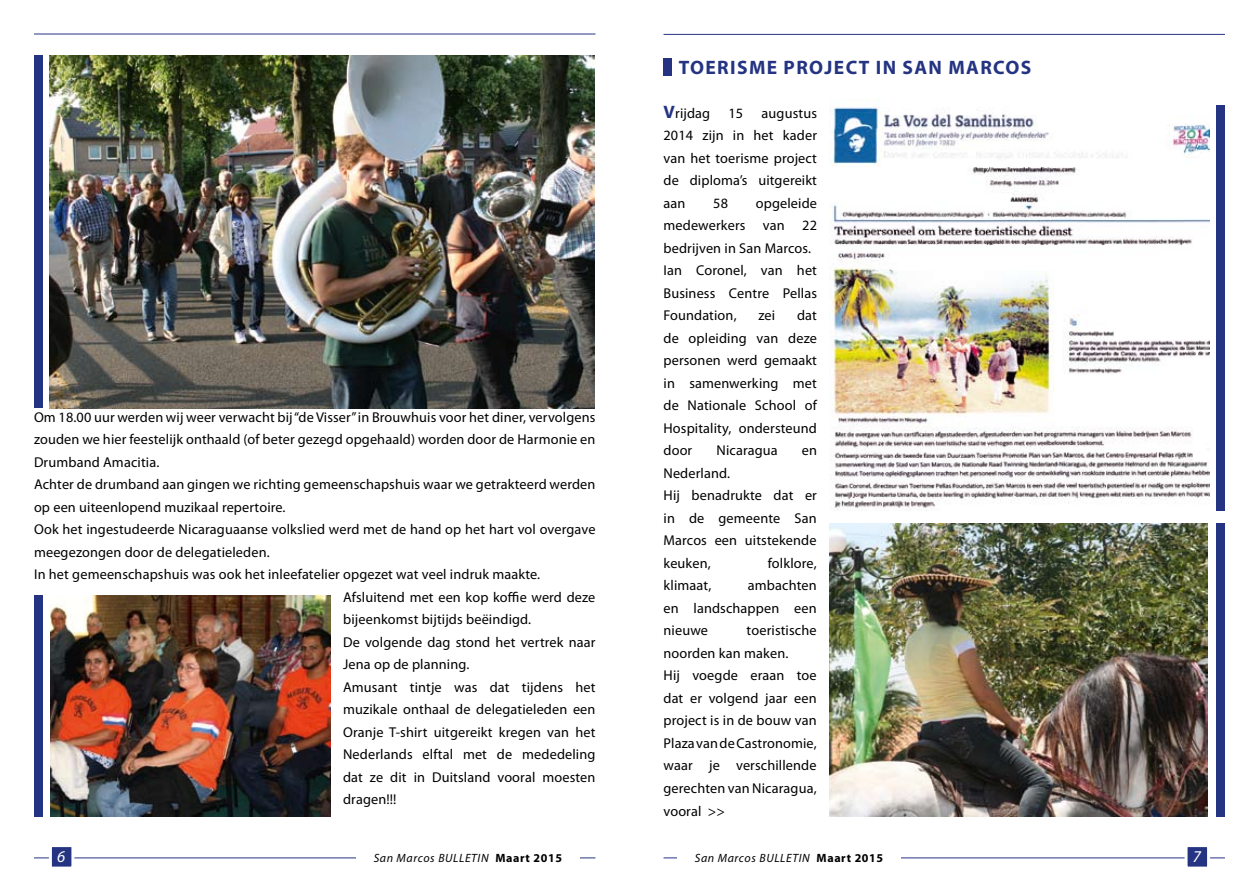
<style>
.page{position:relative;width:1259px;height:893px;background:#fff}
.page>*{position:absolute;margin:0;border:0;box-sizing:border-box;transform-origin:0 0}
.t1{font:700 19.5px "Myriad Pro";letter-spacing:.07em;color:#253482}
.t2{font:italic 16.5px "Myriad Pro";color:#fff}
.t3{font:14.25px/22.5px "Myriad Pro";letter-spacing:.01em;color:#000;text-align:justify}
.t4{font:italic 12px "Myriad Pro";letter-spacing:.05em;color:#000}
.s1{font-weight:700;font-size:18px;color:#253482}
.s2{font-weight:700;font-style:normal}
</style>
<div class="page">
<hr style="left:34px;top:857px;width:561px;height:1px;background:#253482">
<div style="left:356px;top:853px;width:223px;height:20px;background:#fff"></div>
<div style="left:49px;top:844px;width:25px;height:26px;background:#253482;border:3px solid #fff"></div>
<hr style="left:34px;top:34px;width:561px;height:1px;background:#253482">
<hr style="left:663px;top:857px;width:562px;height:1px;background:#253482">
<hr style="left:663px;top:34px;width:562px;height:1px;background:#253482">
<div style="left:1184px;top:844px;width:26px;height:26px;background:#253482;border:3px solid #fff"></div>
<div style="left:677px;top:853px;width:223px;height:20px;background:#fff"></div>
<div style="left:663px;top:59px;width:9px;height:17px;background:#253482"></div>
<img style="left:829px;top:107px;width:380px;height:403px">
<div style="left:1216px;top:105px;width:9px;height:406px;background:#253482"></div>
<img style="left:50px;top:55px;width:544px;height:353px">
<div style="left:34px;top:55px;width:9px;height:353px;background:#253482"></div>
<img style="left:51px;top:595px;width:279px;height:221px">
<div style="left:34px;top:595px;width:9px;height:221px;background:#253482"></div>
<img style="left:829px;top:523px;width:379px;height:293px">
<div style="left:1216px;top:523px;width:9px;height:293px;background:#253482"></div>
<p class="t3" style="left:34px;top:405px;width:563px">Om 18.00 uur werden wij weer verwacht bij “de Visser” in Brouwhuis voor het diner, vervolgens</p>
<p class="t3" style="left:34px;top:428px;width:563px">zouden we hier feestelijk onthaald (of beter gezegd opgehaald) worden door de Harmonie en</p>
<p class="t3" style="left:34px;top:450px;width:127px">Drumband Amacitia.</p>
<p class="t3" style="left:34px;top:473px;width:563px">Achter de drumband aan gingen we richting gemeenschapshuis waar we getrakteerd werden</p>
<p class="t3" style="left:34px;top:495px;width:253px">op een uiteenlopend muzikaal repertoire.</p>
<p class="t3" style="left:34px;top:518px;width:563px">Ook het ingestudeerde Nicaraguaanse volkslied werd met de hand op het hart vol overgave</p>
<p class="t3" style="left:34px;top:540px;width:237px">meegezongen door de delegatieleden.</p>
<p class="t3" style="left:34px;top:563px;width:508px">In het gemeenschapshuis was ook het inleefatelier opgezet wat veel indruk maakte.</p>
<p class="t3" style="left:343px;top:585px;width:254px">Afsluitend met een kop koffie werd deze</p>
<p class="t3" style="left:343px;top:608px;width:190px">bijeenkomst bijtijds beëindigd.</p>
<p class="t3" style="left:343px;top:630px;width:254px">De volgende dag stond het vertrek naar</p>
<p class="t3" style="left:343px;top:653px;width:128px">Jena op de planning.</p>
<p class="t3" style="left:343px;top:675px;width:254px">Amusant tintje was dat tijdens het</p>
<p class="t3" style="left:343px;top:698px;width:254px">muzikale onthaal de delegatieleden een</p>
<p class="t3" style="left:343px;top:720px;width:254px">Oranje T-shirt uitgereikt kregen van het</p>
<p class="t3" style="left:343px;top:743px;width:254px">Nederlands elftal met de mededeling</p>
<p class="t3" style="left:343px;top:765px;width:254px">dat ze dit in Duitsland vooral moesten</p>
<p class="t3" style="left:343px;top:788px;width:55px">dragen!!!</p>
<h1 class="t1" style="left:678px;top:55px;width:13px">TOERI</h1>
<h1 class="t1" style="left:737px;top:55px;width:110px">SME PROJECT</h1>
<h1 class="t1" style="left:876px;top:55px;width:105px">IN SAN MARCO</h1>
<h1 class="t1" style="left:1021px;top:55px;width:12px">S</h1>
<p class="t3" style="left:663px;top:102px;width:48px"><span class="s1">V</span>rijdag</p>
<p class="t3" style="left:728px;top:102px;width:16px">15</p>
<p class="t3" style="left:663px;top:102px;width:155px;text-indent:98px">augustus 2014 zijn in het kader van het toerisme project de diploma’s uitgereikt aan</p>
<p class="t3" style="left:663px;top:192px;width:155px;text-align:left;text-indent:92px">opgeleide medewerkers van 22 bedrijven in San Marcos.<br>Ian Coronel, van het<br>Business Centre Pellas<br>Foundation,</p>
<p class="t3" style="left:713px;top:192px;width:16px">58</p>
<p class="t3" style="left:663px;top:304px;width:155px;text-indent:134px">dat de opleiding van deze personen werd gemaakt in samenwerking met de Nationale School of Hospitality, ondersteund door</p>
<p class="t3" style="left:758px;top:304px;width:18px">zei</p>
<p class="t3" style="left:716px;top:439px;width:63px">Nicaragua</p>
<p class="t3" style="left:802px;top:439px;width:17px">en</p>
<p class="t3" style="left:663px;top:462px;width:155px;text-align:left">Nederland.<br>Hij benadrukte dat er in de gemeente San<br>Marcos een uitstekende keuken,</p>
<p class="t3" style="left:768px;top:552px;width:50px">folklore,</p>
<p class="t3" style="left:663px;top:574px;width:155px;text-indent:84px">ambachten en landschappen een nieuwe</p>
<p class="t3" style="left:663px;top:574px;width:49px">klimaat,</p>
<p class="t3" style="left:663px;top:619px;width:155px;text-align:left;text-indent:83px">toeristische noorden kan maken.<br>Hij voegde eraan toe dat er volgend jaar een project is in de bouw van<br>Plaza van de Castronomie, waar je verschillende gerechten van Nicaragua, vooral &gt;&gt;</p>
<p class="t2" style="left:57px;top:846px;width:10px">6</p>
<p class="t4" style="left:374px;top:850px;width:190px">San Marcos BULLETIN <span class="s2">Maart 2015</span></p>
<p class="t4" style="left:695px;top:850px;width:190px">San Marcos BULLETIN <span class="s2">Maart 2015</span></p>
<p class="t2" style="left:1192px;top:846px;width:10px">7</p>
</div>
